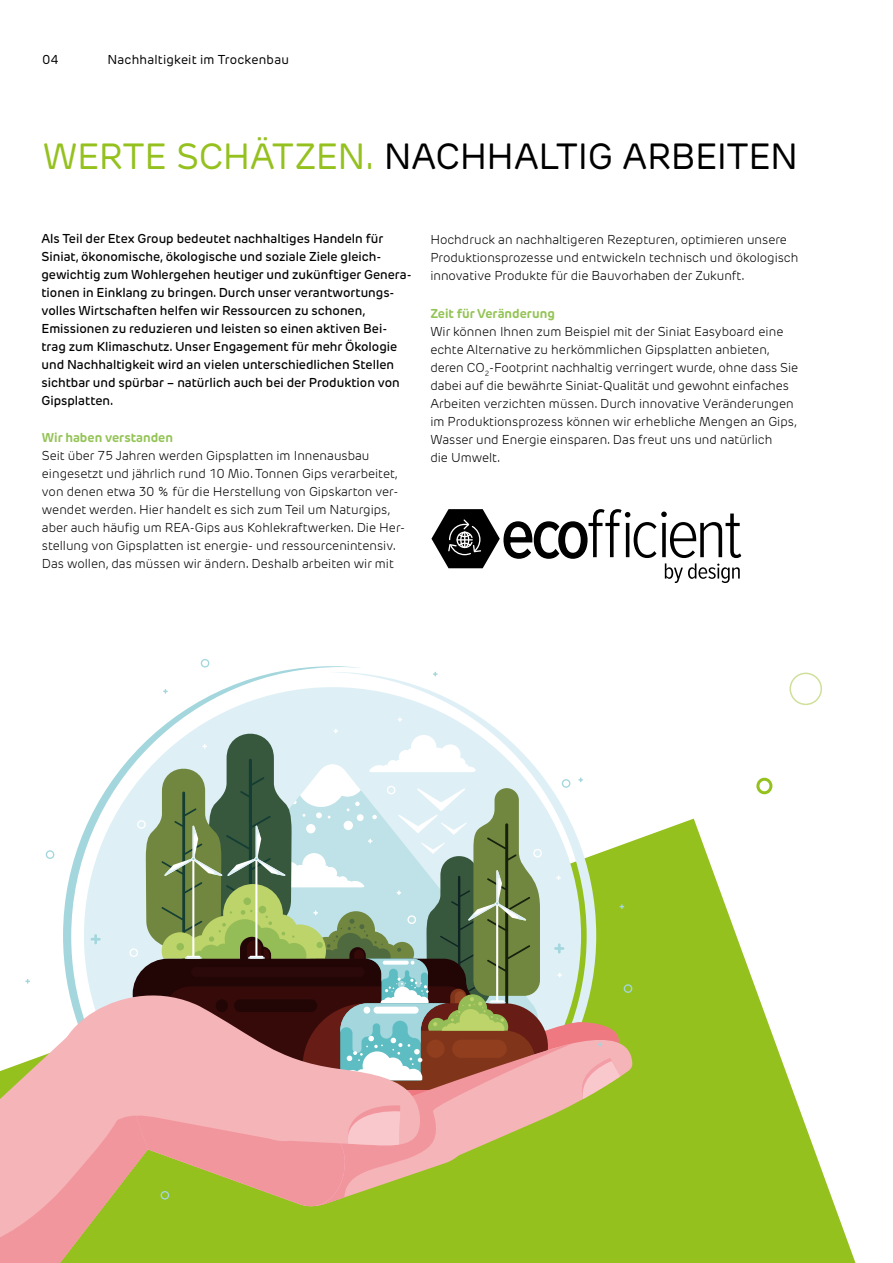
<style>
.page{position:relative;width:893px;height:1263px;background:#fff}
.page>*{position:absolute;margin:0;border:0;box-sizing:border-box;transform-origin:0 0}
.t1{font:36px "New Rubrik Edge";letter-spacing:-.01em;color:#000}
.t2{font:300 12.75px/18px "New Rubrik Edge";color:#000}
.t3{font:500 12.75px/18px "New Rubrik Edge";color:#000}
.t4{font:700 12.75px "New Rubrik Edge";color:#94c356}
.t5{font:12.75px "New Rubrik Edge";letter-spacing:.015em;color:#000}
.s1{color:#95c11f}
</style>
<div class="page">
<svg style="left:632px;top:819px;width:224px;height:444px;fill:#95c11f"></svg>
<svg style="left:175px;top:666px;width:188px;height:51px"></svg>
<svg style="left:163px;top:689px;width:5px;height:5px"></svg>
<svg style="left:433px;top:672px;width:5px;height:4px"></svg>
<svg style="left:201px;top:659px;width:8px;height:8px"></svg>
<svg style="left:0;top:717px;width:632px;height:546px"></svg>
<svg style="left:431px;top:509px;width:310px;height:74px"></svg>
<div style="left:756px;top:778px;width:16px;height:16px;border:3px solid #95c11f;border-radius:50%"></div>
<div style="left:789px;top:673px;width:33px;height:32px;border:2px solid #cfe09b;border-radius:50%"></div>
<p class="t5" style="left:43px;top:52px;width:18px">04</p>
<p class="t5" style="left:107px;top:52px;width:183px">Nachhaltigkeit im Trockenbau</p>
<h1 class="t1" style="left:43px;top:134px;width:757px"><span class="s1">WERTE SCHÄTZEN.</span> NACHHALTIG ARBEITEN</h1>
<p class="t3" style="left:41px;top:229px;width:370px">Als Teil der Etex Group bedeutet nachhaltiges Handeln für Siniat, ökonomische, ökologische und soziale Ziele gleich&shy;gewichtig zum Wohlergehen heutiger und zukünftiger Genera&shy;tionen in Einklang zu bringen. Durch unser verantwortungs&shy;volles Wirtschaften helfen wir Ressourcen zu schonen, Emissionen zu reduzieren und leisten so einen aktiven Bei&shy;trag zum Klimaschutz. Unser Engagement für mehr Ökologie und Nachhaltigkeit wird an vielen unterschiedlichen Stellen sichtbar und spürbar – natürlich auch bei der Produktion von Gipsplatten.</p>
<p class="t4" style="left:42px;top:430px;width:133px">Wir haben verstanden</p>
<p class="t2" style="left:42px;top:447px;width:365px">Seit über 75 Jahren werden Gipsplatten im Innenausbau eingesetzt und jährlich rund 10 Mio. Tonnen Gips verarbeitet, von denen etwa 30 % für die Herstellung von Gipskarton ver&shy;wendet werden. Hier handelt es sich zum Teil um Naturgips, aber auch häufig um REA-Gips aus Kohlekraftwerken. Die Her&shy;stellung von Gipsplatten ist energie- und ressourcenintensiv.<br>Das wollen, das müssen wir ändern. Deshalb arbeiten wir mit</p>
<p class="t2" style="left:430px;top:230px;width:370px">Hochdruck an nachhaltigeren Rezepturen, optimieren unsere<br>Produktionsprozesse und entwickeln technisch und ökologisch innovative Produkte für die Bauvorhaben der Zukunft.</p>
<p class="t4" style="left:430px;top:306px;width:126px">Zeit für Veränderung</p>
<p class="t2" style="left:430px;top:323px;width:369px">Wir können Ihnen zum Beispiel mit der Siniat Easyboard eine echte Alternative zu herkömmlichen Gipsplatten anbieten, deren CO<sub>2</sub>-Footprint nachhaltig verringert wurde, ohne dass Sie dabei auf die bewährte Siniat-Qualität und gewohnt einfaches Arbeiten verzichten müssen. Durch innovative Veränderungen im Produktionsprozess können wir erhebliche Mengen an Gips, Wasser und Energie einsparen. Das freut uns und natürlich<br>die Umwelt.</p>
</div>
